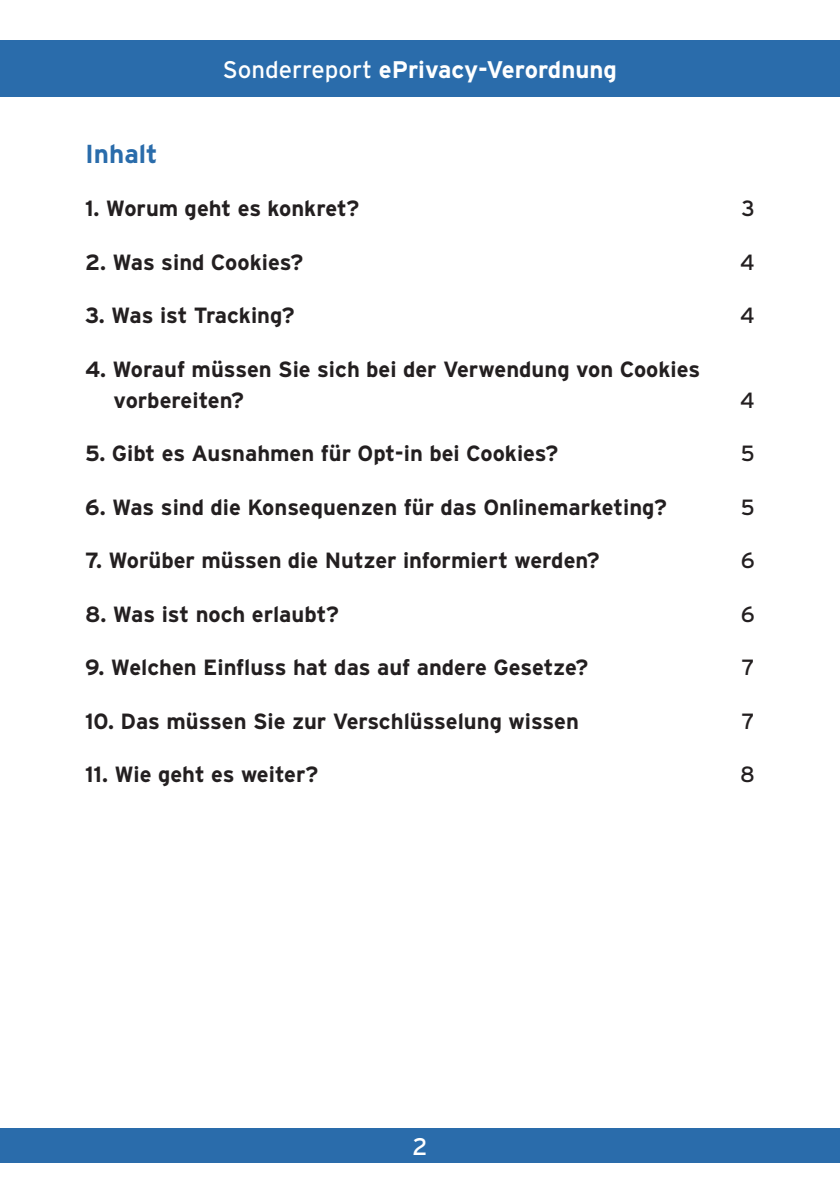
<style>
.page{position:relative;width:840px;height:1191px;background:#fff}
.page>*{position:absolute;margin:0;border:0;box-sizing:border-box;transform-origin:0 0}
.t1{font:700 26px "Interstate";color:#2a6cab}
.t2{font:700 24px "Interstate";color:#fff}
.t3{font:24px "Interstate";color:#fff}
.t4{font:700 22px/30.8px "Interstate";color:#231f20}
.t5{font:22px "Interstate";color:#231f20}
.s1{font-weight:400}
</style>
<div class="page">
<div style="left:0;top:40px;width:839px;height:56px;background:#2a6cab"></div>
<div style="left:0;top:1128px;width:839px;height:34px;background:#2a6cab"></div>
<p class="t2" style="left:223px;top:56px;width:395px"><span class="s1">Sonderreport</span> ePrivacy-Verordnung</p>
<p class="t1" style="left:85px;top:139px;width:74px">Inhalt</p>
<p class="t4" style="left:85px;top:193px;width:275px">1. Worum geht es konkret?</p>
<p class="t5" style="left:741px;top:196px;width:15px">3</p>
<p class="t4" style="left:85px;top:246px;width:219px">2. Was sind Cookies?</p>
<p class="t5" style="left:739px;top:250px;width:16px">4</p>
<p class="t4" style="left:85px;top:300px;width:211px">3. Was ist Tracking?</p>
<p class="t5" style="left:739px;top:303px;width:16px">4</p>
<p class="t4" style="left:113px;top:353px;width:588px;text-indent:-28px">4. Worauf müssen Sie sich bei der Verwendung von Cookies vorbereiten?</p>
<p class="t5" style="left:739px;top:387px;width:16px">4</p>
<p class="t4" style="left:85px;top:438px;width:474px">5. Gibt es Ausnahmen für Opt-in bei Cookies?</p>
<p class="t5" style="left:740px;top:441px;width:15px">5</p>
<p class="t4" style="left:85px;top:491px;width:583px">6. Was sind die Konsequenzen für das Onlinemarketing?</p>
<p class="t5" style="left:740px;top:494px;width:15px">5</p>
<p class="t4" style="left:85px;top:545px;width:516px">7. Worüber müssen die Nutzer informiert werden?</p>
<p class="t5" style="left:740px;top:548px;width:15px">6</p>
<p class="t4" style="left:85px;top:598px;width:255px">8. Was ist noch erlaubt?</p>
<p class="t5" style="left:740px;top:601px;width:15px">6</p>
<p class="t4" style="left:85px;top:652px;width:504px">9. Welchen Einfluss hat das auf andere Gesetze?</p>
<p class="t5" style="left:741px;top:655px;width:15px">7</p>
<p class="t4" style="left:85px;top:705px;width:495px">10. Das müssen Sie zur Verschlüsselung wissen</p>
<p class="t5" style="left:741px;top:708px;width:15px">7</p>
<p class="t4" style="left:85px;top:759px;width:234px">11. Wie geht es weiter?</p>
<p class="t5" style="left:739px;top:762px;width:16px">8</p>
<p class="t3" style="left:412px;top:1133px;width:17px">2</p>
</div>
